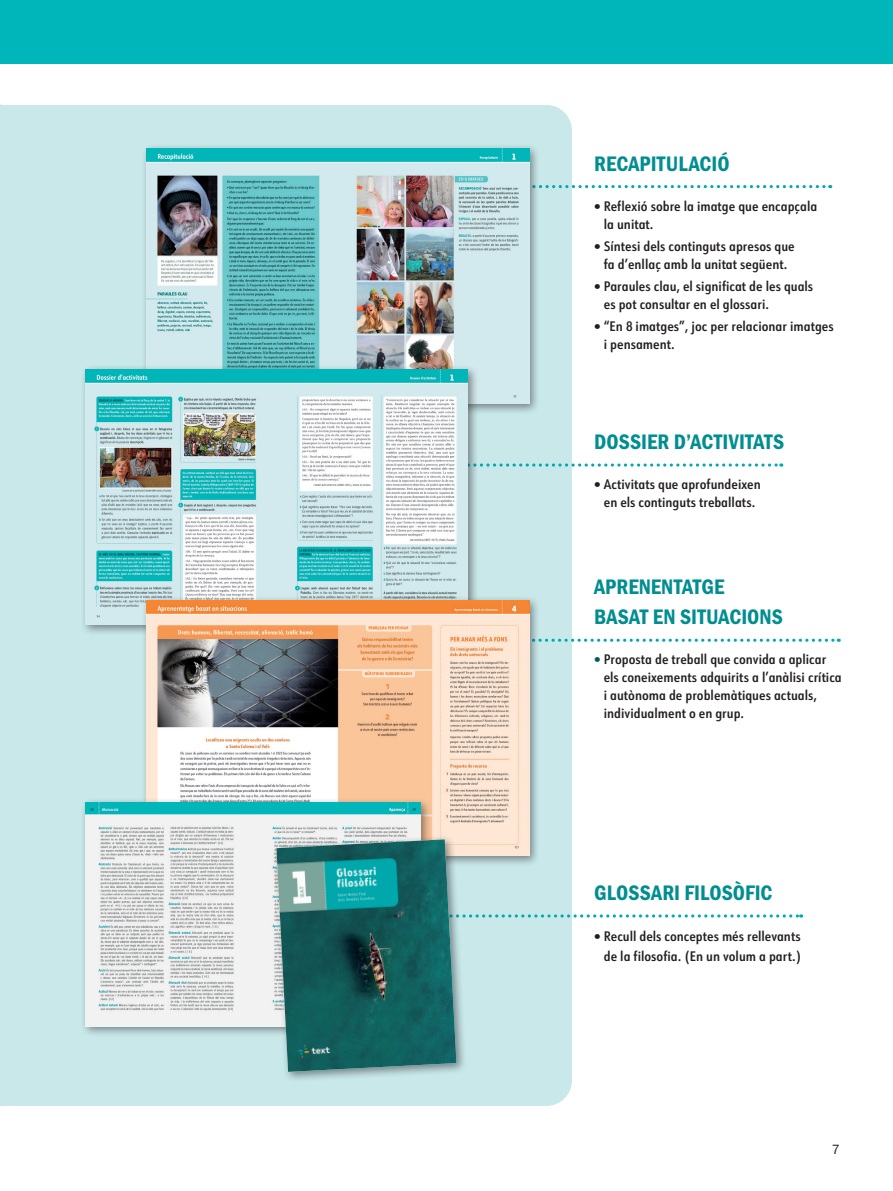
<style>
.page{position:relative;width:893px;height:1191px;background:#fff}
.page>*{position:absolute;margin:0;border:0;box-sizing:border-box;transform-origin:0 0}
.BF-ACT_final_pregunt{font:21.75px/30px "Franklin Gothic URW Con Dem";color:#008e91}
.BF-ACT_final_pregunt-2{font:600 13.5px/18px "URW Form Cond";color:#231f20}
.t1{font:13.5px "Franklin Gothic LT";color:#231f20}
.s1{color:#00595a}
</style>
<div class="page">
<div style="left:0;top:105px;width:572px;height:1001px;background:#c8e8ea"></div>
<svg style="left:541px;top:185px;width:290px;height:3px"></svg>
<svg style="left:479px;top:463px;width:303px;height:3px"></svg>
<svg style="left:541px;top:638px;width:298px;height:4px"></svg>
<div style="left:141px;top:143px;width:400px;height:272px;background:#231f20;opacity:.5"></div>
<img style="left:147px;top:149px;width:382px;height:255px">
<div style="left:80px;top:364px;width:399px;height:272px;background:#231f20;opacity:.5"></div>
<img style="left:85px;top:370px;width:383px;height:255px">
<div style="left:141px;top:595px;width:400px;height:272px;background:#231f20;opacity:.5"></div>
<img style="left:147px;top:600px;width:382px;height:239px">
<div style="left:80px;top:797px;width:352px;height:240px;background:#231f20;opacity:.5"></div>
<img style="left:85px;top:802px;width:336px;height:224px">
<div style="left:272px;top:834px;width:195px;height:248px;background:#231f20;opacity:.5"></div>
<svg style="left:456px;top:839px;width:346px;height:232px"></svg>
<img style="left:276px;top:839px;width:180px;height:232px">
<div style="left:0;top:0;width:893px;height:64px;background:#00b6ba"></div>
<p class="BF-ACT_final_pregunt" style="left:594px;top:147px;width:137px">RECAPITULACIÓ</p>
<p class="BF-ACT_final_pregunt-2" style="left:604px;top:196px;width:215px;text-indent:-10px">• Reflexió sobre la imatge que encapçala la unitat.</p>
<p class="BF-ACT_final_pregunt-2" style="left:594px;top:236px;width:202px;text-align:center">• Síntesi dels continguts apresos que fa d’enllaç amb la unitat següent.</p>
<p class="BF-ACT_final_pregunt-2" style="left:604px;top:277px;width:211px;text-indent:-10px">• Paraules clau, el significat de les quals es pot consultar en el glossari.</p>
<p class="BF-ACT_final_pregunt-2" style="left:604px;top:317px;width:231px;text-indent:-10px">• “En 8 imatges”, joc per relacionar imatges i pensament.</p>
<p class="BF-ACT_final_pregunt" style="left:594px;top:426px;width:192px">DOSSIER D’ACTIVITATS</p>
<p class="BF-ACT_final_pregunt-2" style="left:594px;top:474px;width:168px;text-align:center">• Activitats que aprofundeixen en els continguts treballats.</p>
<p class="BF-ACT_final_pregunt" style="left:594px;top:571px;width:190px">APRENENTATGE<br>BASAT EN SITUACIONS</p>
<p class="BF-ACT_final_pregunt-2" style="left:604px;top:650px;width:239px;text-indent:-10px"><span class="s1">•</span> Proposta de treball que convida a aplicar els coneixements adquirits a l’anàlisi crítica i autònoma de problemàtiques actuals, individualment o en grup.</p>
<p class="BF-ACT_final_pregunt" style="left:594px;top:876px;width:180px">GLOSSARI FILOSÒFIC</p>
<p class="BF-ACT_final_pregunt-2" style="left:594px;top:926px;width:208px;line-height:19.5px;text-align:right">• Recull dels conceptes més rellevants de la filosofia. (En un volum a part.)</p>
<p class="t1" style="left:832px;top:1141px;width:10px">7</p>
</div>
